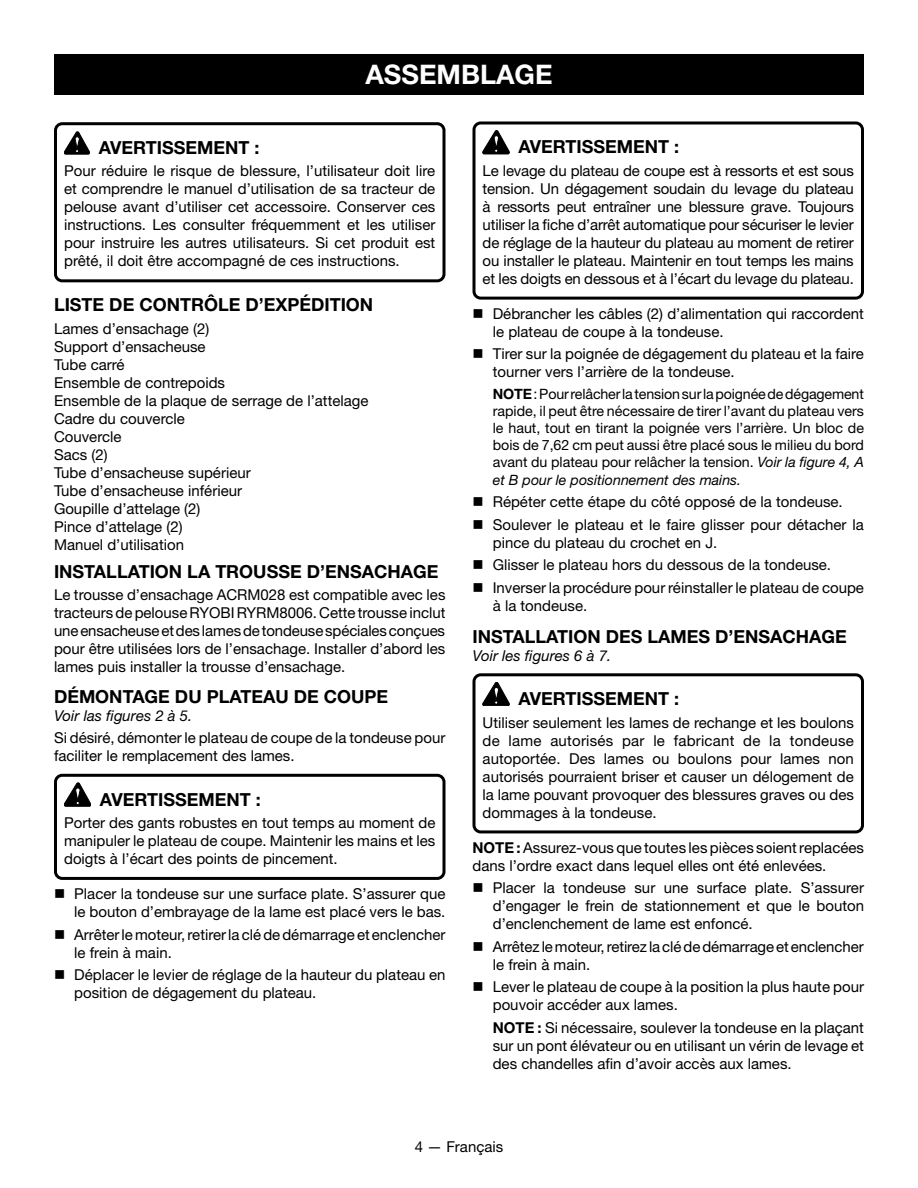
<style>
.page{position:relative;width:918px;height:1188px;background:#fff}
.page>*{position:absolute;margin:0;border:0;box-sizing:border-box;transform-origin:0 0}
.HEADING{font:700 27px "Helvetica Neue LT Std";color:#fff}
.Heading_2{font:700 18px "Helvetica Neue LT Std";color:#000}
.Warning{font:700 18px "Helvetica Neue LT Std";color:#000}
.Heading_2_no_space{font:700 18px "Helvetica Neue LT Std";color:#000}
.bullets{font:15px/18px "Helvetica Neue LT Std";color:#000}
.Warning_text{font:15px/18px "Helvetica Neue LT Std";color:#000;text-align:justify}
.Body_text{font:15px/18px "Helvetica Neue LT Std";color:#000}
.NOTE_w_indent{font:15px/18px "Helvetica Neue LT Std";color:#000;text-align:justify}
.See_figure{font:italic 15px "Helvetica Neue LT Std";color:#000}
.NOTE_w_indent-2{font:14.25px/17.1px "Helvetica Neue LT Std";color:#000;text-align:justify}
.s1{font-weight:700}
.s2{font-style:italic}
</style>
<div class="page">
<div style="left:54px;top:54px;width:810px;height:40px;background:#000"></div>
<div style="left:54px;top:122px;width:392px;height:160px;border:3px solid #000;border-radius:7px"></div>
<div style="left:54px;top:774px;width:392px;height:106px;border:3px solid #000;border-radius:7px"></div>
<svg style="left:64px;top:132px;width:26px;height:22px"></svg>
<svg style="left:64px;top:783px;width:27px;height:23px"></svg>
<div style="left:472px;top:121px;width:392px;height:179px;border:3px solid #000;border-radius:7px"></div>
<div style="left:472px;top:673px;width:392px;height:160px;border:3px solid #000;border-radius:7px"></div>
<svg style="left:483px;top:130px;width:26px;height:24px"></svg>
<svg style="left:483px;top:682px;width:26px;height:24px"></svg>
<p class="HEADING" style="left:365px;top:58px;width:189px">ASSEMBLAGE</p>
<p class="Warning" style="left:99px;top:136px;width:162px">AVERTISSEMENT :</p>
<p class="Warning_text" style="left:64px;top:162px;width:373px">Pour réduire le risque de blessure, l’utilisateur doit lire et comprendre le manuel d’utilisation de sa tracteur de pelouse avant d’utiliser cet accessoire. Conserver ces instructions. Les consulter fréquemment et les utiliser pour instruire les autres utilisateurs. Si cet produit est prêté, il doit être accompagné de ces instructions.</p>
<p class="Heading_2" style="left:54px;top:294px;width:321px">LISTE DE CONTRÔLE D’EXPÉDITION</p>
<p class="bullets" style="left:54px;top:319px;width:157px">Lames d’ensachage (2)</p>
<p class="bullets" style="left:54px;top:337px;width:153px">Support d’ensacheuse</p>
<p class="bullets" style="left:54px;top:355px;width:72px">Tube carré</p>
<p class="bullets" style="left:54px;top:373px;width:173px">Ensemble de contrepoids</p>
<p class="bullets" style="left:54px;top:391px;width:316px">Ensemble de la plaque de serrage de l’attelage</p>
<p class="bullets" style="left:54px;top:409px;width:132px">Cadre du couvercle</p>
<p class="bullets" style="left:54px;top:427px;width:69px">Couvercle</p>
<p class="bullets" style="left:54px;top:445px;width:55px">Sacs (2)</p>
<p class="bullets" style="left:54px;top:463px;width:198px">Tube d’ensacheuse supérieur</p>
<p class="bullets" style="left:54px;top:481px;width:190px">Tube d’ensacheuse inférieur</p>
<p class="bullets" style="left:54px;top:499px;width:148px">Goupille d’attelage (2)</p>
<p class="bullets" style="left:54px;top:517px;width:130px">Pince d’attelage (2)</p>
<p class="bullets" style="left:54px;top:535px;width:132px">Manuel d’utilisation</p>
<p class="Heading_2" style="left:54px;top:560px;width:386px">INSTALLATION LA TROUSSE D’ENSACHAGE</p>
<p class="Body_text" style="left:54px;top:585px;width:393px;text-align:justify">Le trousse d’ensachage ACRM028 est compatible avec les tracteurs de pelouse RYOBI RYRM8006. Cette trousse inclut une ensacheuse et des lames de tondeuse spéciales conçues pour être utilisées lors de l’ensachage. Installer d’abord les lames puis installer la trousse d’ensachage.</p>
<p class="Heading_2_no_space" style="left:54px;top:685px;width:336px">DÉMONTAGE DU PLATEAU DE COUPE</p>
<p class="See_figure" style="left:54px;top:706px;width:140px">Voir las figures 2 à 5.</p>
<p class="Body_text" style="left:54px;top:729px;width:393px">Si désiré, démonter le plateau de coupe de la tondeuse pour faciliter le remplacement des lames.</p>
<p class="Warning" style="left:100px;top:788px;width:162px">AVERTISSEMENT :</p>
<p class="Warning_text" style="left:64px;top:813px;width:373px">Porter des gants robustes en tout temps au moment de manipuler le plateau de coupe. Maintenir les mains et les doigts à l’écart des points de pincement.</p>
<p class="bullets" style="left:54px;top:885px;width:393px;text-align:right">■ Placer la tondeuse sur une surface plate. S’assurer que le bouton d’embrayage de la lame est placé vers le bas.</p>
<p class="bullets" style="left:74px;top:925px;width:373px;text-indent:-20px">■ Arrêter le moteur, retirer la clé de démarrage et enclencher le frein à main.</p>
<p class="bullets" style="left:74px;top:966px;width:373px;text-indent:-20px">■ Déplacer le levier de réglage de la hauteur du plateau en position de dégagement du plateau.</p>
<p class="Warning" style="left:518px;top:136px;width:162px">AVERTISSEMENT :</p>
<p class="Warning_text" style="left:483px;top:161px;width:373px">Le levage du plateau de coupe est à ressorts et est sous tension. Un dégagement soudain du levage du plateau à ressorts peut entraîner une blessure grave. Toujours utiliser la fiche d’arrêt automatique pour sécuriser le levier de réglage de la hauteur du plateau au moment de retirer ou installer le plateau. Maintenir en tout temps les mains et les doigts en dessous et à l’écart du levage du plateau.</p>
<p class="bullets" style="left:493px;top:304px;width:373px;text-indent:-20px">■ Débrancher les câbles (2) d’alimentation qui raccordent le plateau de coupe à la tondeuse.</p>
<p class="bullets" style="left:493px;top:345px;width:373px;text-indent:-20px">■ Tirer sur la poignée de dégagement du plateau et la faire tourner vers l’arrière de la tondeuse.</p>
<p class="NOTE_w_indent-2" style="left:493px;top:385px;width:373px"><span class="s1">NOTE</span> : Pour relâcher la tension sur la poignée de dégagement rapide, il peut être nécessaire de tirer l’avant du plateau vers le haut, tout en tirant la poignée vers l’arrière. Un bloc de bois de 7,62 cm peut aussi être placé sous le milieu du bord avant du plateau pour relâcher la tension. <span class="s2">Voir la figure 4, A et B pour le positionnement des mains.</span></p>
<p class="bullets" style="left:472px;top:492px;width:372px">■ Répéter cette étape du côté opposé de la tondeuse.</p>
<p class="bullets" style="left:493px;top:515px;width:373px;text-indent:-20px">■ Soulever le plateau et le faire glisser pour détacher la pince du plateau du crochet en J.</p>
<p class="bullets" style="left:472px;top:555px;width:360px">■ Glisser le plateau hors du dessous de la tondeuse.</p>
<p class="bullets" style="left:493px;top:578px;width:373px;text-indent:-20px">■ Inverser la procédure pour réinstaller le plateau de coupe à la tondeuse.</p>
<p class="Heading_2_no_space" style="left:472px;top:625px;width:376px">INSTALLATION DES LAMES D’ENSACHAGE</p>
<p class="See_figure" style="left:472px;top:646px;width:140px">Voir les figures 6 à 7.</p>
<p class="Warning" style="left:518px;top:688px;width:162px">AVERTISSEMENT :</p>
<p class="Warning_text" style="left:483px;top:713px;width:373px">Utiliser seulement les lames de rechange et les boulons de lame autorisés par le fabricant de la tondeuse autoportée. Des lames ou boulons pour lames non autorisés pourraient briser et causer un délogement de la lame pouvant provoquer des blessures graves ou des dommages à la tondeuse.</p>
<p class="Body_text" style="left:472px;top:838px;width:393px"><span class="s1">NOTE :</span> Assurez-vous que toutes les pièces soient replacées dans l’ordre exact dans lequel elles ont été enlevées.</p>
<p class="bullets" style="left:493px;top:879px;width:373px;text-align:justify;text-indent:-20px">■ Placer la tondeuse sur une surface plate. S’assurer d’engager le frein de stationnement et que le bouton d’enclenchement de lame est enfoncé.</p>
<p class="bullets" style="left:493px;top:937px;width:372px;text-indent:-20px">■ Arrêtez le moteur, retirez la clé de démarrage et enclencher le frein à main.</p>
<p class="bullets" style="left:493px;top:978px;width:373px;text-indent:-20px">■ Lever le plateau de coupe à la position la plus haute pour pouvoir accéder aux lames.</p>
<p class="NOTE_w_indent" style="left:493px;top:1018px;width:373px"><span class="s1">NOTE :</span> Si nécessaire, soulever la tondeuse en la plaçant sur un pont élévateur ou en utilisant un vérin de levage et des chandelles afin d’avoir accès aux lames.</p>
<p class="Warning_text" style="left:415px;top:1138px;width:90px">4 — Français</p>
</div>
